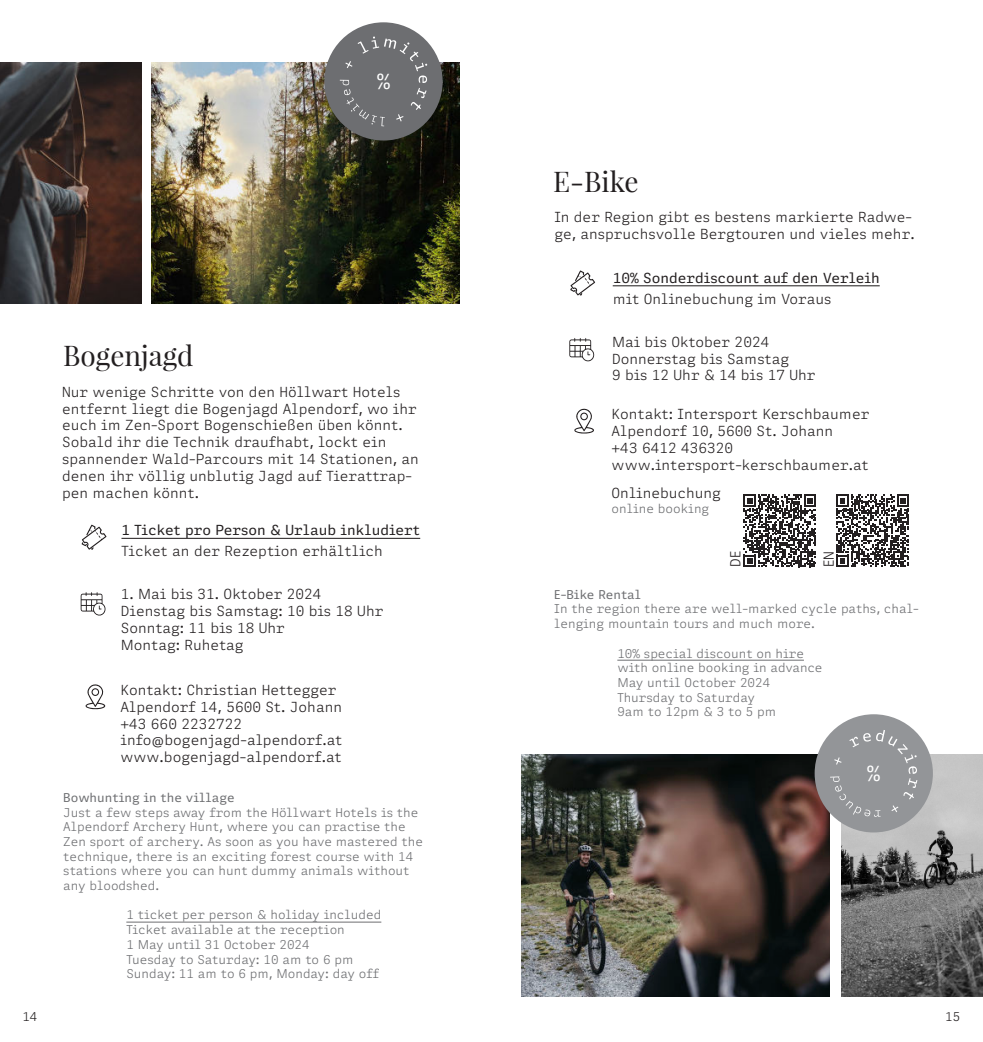
<style>
.page{position:relative;width:983px;height:1042px;background:#fff}
.page>*{position:absolute;margin:0;border:0;box-sizing:border-box;transform-origin:0 0}
.t1{font:28px "Playfair Display";color:#231f20}
.t2{font:21px "Adelle Mono";color:#fff}
.t3{font:300 14px/16.8px "Adelle Mono Flex";color:#231f20}
.t4{font:14px "Adelle Mono Flex";color:#231f20}
.t5{font:300 12.25px/14.7px "Adelle Mono Flex";color:#6d6e71}
.t6{font:12.25px "Adelle Mono Flex";color:#6d6e71}
.t7{font:300 12.25px "Adelle Mono Flex";color:#231f20}
</style>
<div class="page">
<img style="left:151px;top:62px;width:308px;height:242px">
<img style="left:0;top:62px;width:141px;height:242px">
<hr style="left:121px;top:538px;width:299px;height:1px;background:#231f20">
<img style="left:521px;top:754px;width:307px;height:242px">
<img style="left:841px;top:754px;width:141px;height:242px">
<hr style="left:612px;top:285px;width:267px;height:1px;background:#231f20">
<div style="left:814px;top:714px;width:118px;height:118px;background:#939598;border-radius:50%"></div>
<svg style="left:828px;top:728px;width:90px;height:90px"></svg>
<div style="left:324px;top:22px;width:118px;height:119px;background:#6d6e71;border-radius:50%"></div>
<svg style="left:340px;top:37px;width:87px;height:89px"></svg>
<hr style="left:617px;top:660px;width:186px;height:1px;background:#6d6e71">
<hr style="left:126px;top:921px;width:255px;height:1px;background:#6d6e71">
<svg style="left:570px;top:270px;width:25px;height:26px"></svg>
<svg style="left:569px;top:338px;width:25px;height:24px"></svg>
<svg style="left:743px;top:494px;width:73px;height:73px"></svg>
<svg style="left:836px;top:494px;width:72px;height:73px"></svg>
<svg style="left:574px;top:408px;width:20px;height:26px"></svg>
<svg style="left:81px;top:524px;width:26px;height:26px"></svg>
<svg style="left:81px;top:592px;width:25px;height:24px"></svg>
<svg style="left:85px;top:684px;width:21px;height:25px"></svg>
<h2 class="t2" style="left:377px;top:70px;width:15px">%</h2>
<p class="t7" style="left:22px;top:1010px;width:17px">14</p>
<h1 class="t1" style="left:63px;top:344px;width:132px">Bogenjagd</h1>
<p class="t3" style="left:62px;top:384px;width:358px">Nur wenige Schritte von den Höllwart Hotels entfernt liegt die Bogenjagd Alpendorf, wo ihr euch im Zen-Sport Bogenschießen üben könnt.<br>Sobald ihr die Technik draufhabt, lockt ein spannender Wald-Parcours mit 14 Stationen, an denen ihr völlig unblutig Jagd auf Tierattrap&shy;pen machen könnt.</p>
<p class="t4" style="left:121px;top:522px;width:300px">1 Ticket pro Person &amp; Urlaub inkludiert</p>
<p class="t3" style="left:122px;top:543px;width:263px">Ticket an der Rezeption erhältlich</p>
<p class="t3" style="left:121px;top:586px;width:264px">1. Mai bis 31. Oktober 2024<br>Dienstag bis Samstag: 10 bis 18 Uhr<br>Sonntag: 11 bis 18 Uhr<br>Montag: Ruhetag</p>
<p class="t3" style="left:120px;top:682px;width:223px">Kontakt: Christian Hettegger<br>Alpendorf 14, 5600 St. Johann +43 660 2232722 info@bogenjagd-alpendorf.at www.bogenjagd-alpendorf.at</p>
<p class="t6" style="left:63px;top:790px;width:173px">Bowhunting in the village</p>
<p class="t5" style="left:63px;top:805px;width:361px">Just a few steps away from the Höllwart Hotels is the Alpendorf Archery Hunt, where you can practise the Zen sport of archery. As soon as you have mastered the technique, there is an exciting forest course with 14 stations where you can hunt dummy animals without any bloodshed.</p>
<p class="t5" style="left:126px;top:908px;width:256px">1 ticket per person &amp; holiday included Ticket available at the reception<br>1 May until 31 October 2024<br>Tuesday to Saturday: 10 am to 6 pm Sunday: 11 am to 6 pm, Monday: day off</p>
<h1 class="t1" style="left:553px;top:170px;width:87px">E-Bike</h1>
<p class="t3" style="left:554px;top:209px;width:362px">In der Region gibt es bestens markierte Radwe&shy;ge, anspruchsvolle Bergtouren und vieles mehr.</p>
<p class="t4" style="left:612px;top:270px;width:268px">10% Sonderdiscount auf den Verleih</p>
<p class="t3" style="left:612px;top:290px;width:220px">mit Onlinebuchung im Voraus</p>
<p class="t3" style="left:612px;top:333px;width:205px">Mai bis Oktober 2024<br>Donnerstag bis Samstag<br>9 bis 12 Uhr &amp; 14 bis 17 Uhr</p>
<p class="t3" style="left:611px;top:406px;width:259px">Kontakt: Intersport Kerschbaumer<br>Alpendorf 10, 5600 St. Johann<br>+43 6412 436320 www.intersport-kerschbaumer.at</p>
<p class="t3" style="left:611px;top:485px;width:111px">Onlinebuchung</p>
<p class="t5" style="left:611px;top:501px;width:99px">online booking</p>
<p class="t3" style="left:727px;top:567px;width:17px;rotate:-90deg">DE</p>
<p class="t3" style="left:820px;top:567px;width:17px;rotate:-90deg">EN</p>
<p class="t6" style="left:554px;top:587px;width:88px">E-Bike Rental</p>
<p class="t5" style="left:554px;top:602px;width:366px">In the region there are well-marked cycle paths, chal&shy;lenging mountain tours and much more.</p>
<p class="t5" style="left:617px;top:646px;width:207px">10% special discount on hire with online booking in advance<br>May until October 2024<br>Thursday to Saturday<br>9am to 12pm &amp; 3 to 5 pm</p>
<h2 class="t2" style="left:867px;top:762px;width:15px">%</h2>
<p class="t7" style="left:944px;top:1010px;width:17px">15</p>
</div>
